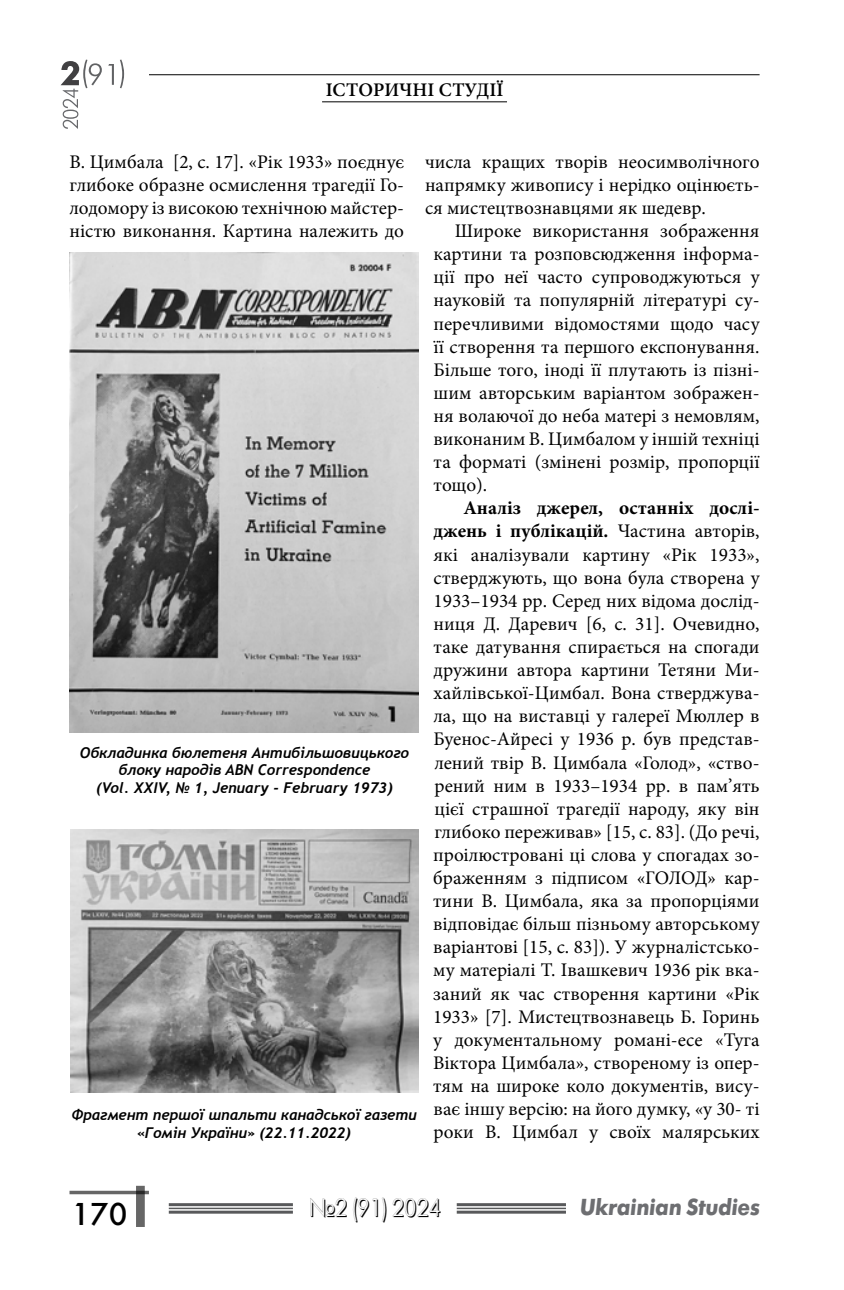
<style>
.page{position:relative;width:844px;height:1290px;background:#fff}
.page>*{position:absolute;margin:0;border:0;box-sizing:border-box;transform-origin:0 0}
.t1{font:31.5px "Futura Futuris";color:#000}
.t2{font:24.5px "Futura Futuris Shadow";color:#000;scale:.93 1}
.t3{font:italic 700 23.1px "Futura Futuris";color:#6d6e71;scale:.91 1}
.t4{font:19.25px/23.1px "Minion Pro";color:#000;text-align:justify}
.t5{font:600 19.25px "Minion Pro";color:#000}
.t6{font:italic 700 14.88px/17.8px "Trebuchet";color:#000;text-align:center}
.s1{font-weight:700}
</style>
<div class="page">
<hr style="left:67px;top:74px;width:692px;height:1px;background:#000">
<div style="left:27px;top:27px;width:122px;height:118px;background:#fff"></div>
<svg style="left:120px;top:60px;width:4px;height:28px"></svg>
<svg style="left:108px;top:64px;width:6px;height:21px"></svg>
<svg style="left:61px;top:60px;width:41px;height:69px"></svg>
<hr style="left:169px;top:1203px;width:124px;height:3px;background:#58595b">
<hr style="left:169px;top:1207px;width:124px;height:2px;background:#58595b">
<hr style="left:169px;top:1210px;width:124px;height:3px;background:#58595b">
<hr style="left:456px;top:1203px;width:110px;height:3px;background:#58595b">
<hr style="left:456px;top:1207px;width:110px;height:2px;background:#58595b">
<hr style="left:456px;top:1210px;width:110px;height:3px;background:#58595b">
<div style="left:136px;top:1186px;width:9px;height:41px;background:#666"></div>
<hr style="left:69px;top:1191px;width:80px;height:3px;background:#000">
<img style="left:69px;top:252px;width:349px;height:481px">
<img style="left:71px;top:830px;width:347px;height:262px">
<hr style="left:322px;top:101px;width:185px;height:1px;background:#000">
<p class="t5" style="left:325px;top:76px;width:179px">ІСТОРИЧНІ СТУДІЇ</p>
<p class="t4" style="left:69px;top:150px;width:336px">В. Цимбала [2, с. 17]. «Рік 1933» поєднує глибоке образне осмислення трагедії Го&shy;лодомору із високою технічною майстер&shy;ністю виконання. Картина належить до</p>
<p class="t4" style="left:425px;top:150px;width:336px">числа кращих творів неосимволічного напрямку живопису і нерідко оцінюєть&shy;ся мистецтвознавцями як шедевр.</p>
<p class="t4" style="left:433px;top:219px;width:327px;text-indent:21px">Широке використання зображення картини та розповсюдження інформа&shy;ції про неї часто супроводжуються у науковій та популярній літературі су&shy;перечливими відомостями щодо часу її створення та першого експонування.<br>Більше того, іноді її плутають із пізні&shy;шим авторським варіантом зображен&shy;ня волаючої до неба матері з немовлям, виконаним В. Цимбалом у іншій техніці та форматі (змінені розмір, пропорції тощо).</p>
<p class="t4" style="left:433px;top:497px;width:328px;text-indent:30px"><span class="s1">Аналіз джерел, останніх дослі&shy;джень і публікацій.</span> Частина авторів, які аналізували картину «Рік 1933», стверджують, що вона була створена у 1933–1934 рр. Серед них відома дослід&shy;ниця Д. Даревич [6, с. 31]. Очевидно, таке датування спирається на спогади дружини автора картини Тетяни Ми&shy;хайлівської-Цимбал. Вона стверджува&shy;ла, що на виставці у галереї Мюллер в Буенос-Айресі у 1936 р. був представ&shy;лений твір В. Цимбала «Голод», «ство&shy;рений ним в 1933–1934 рр. в пам’ять цієї страшної трагедії народу, яку він глибоко переживав» [15, с. 83]. (До речі, проілюстровані ці слова у спогадах зо&shy;браженням з підписом «ГОЛОД» кар&shy;тини В. Цимбала, яка за пропорціями відповідає більш пізньому авторському варіантові [15, с. 83]). У журналістсько&shy;му матеріалі Т. Івашкевич 1936 рік вка&shy;заний як час створення картини «Рік 1933» [7]. Мистецтвознавець Б. Горинь у документальному романі-есе «Туга Віктора Цимбала», створеному із опер&shy;тям на широке коло документів, вису&shy;ває іншу версію: на його думку, «у 30- ті роки В. Цимбал у своїх малярських</p>
<p class="t6" style="left:80px;top:743px;width:330px">Обкладинка бюлетеня Антибільшовицького блоку народів ABN Correspondence<br>(Vol. XXIV, № 1, Jenuary - February 1973)</p>
<p class="t6" style="left:71px;top:1105px;width:347px">Фрагмент першої шпальти канадської газети «Гомін України» (22.11.2022)</p>
<h1 class="t1" style="left:71px;top:1194px;width:57px">170</h1>
<p class="t2" style="left:308px;top:1194px;width:144px">№2 (91) 2024</p>
<p class="t3" style="left:579px;top:1193px;width:199px">Ukrainian Studies</p>
</div>
